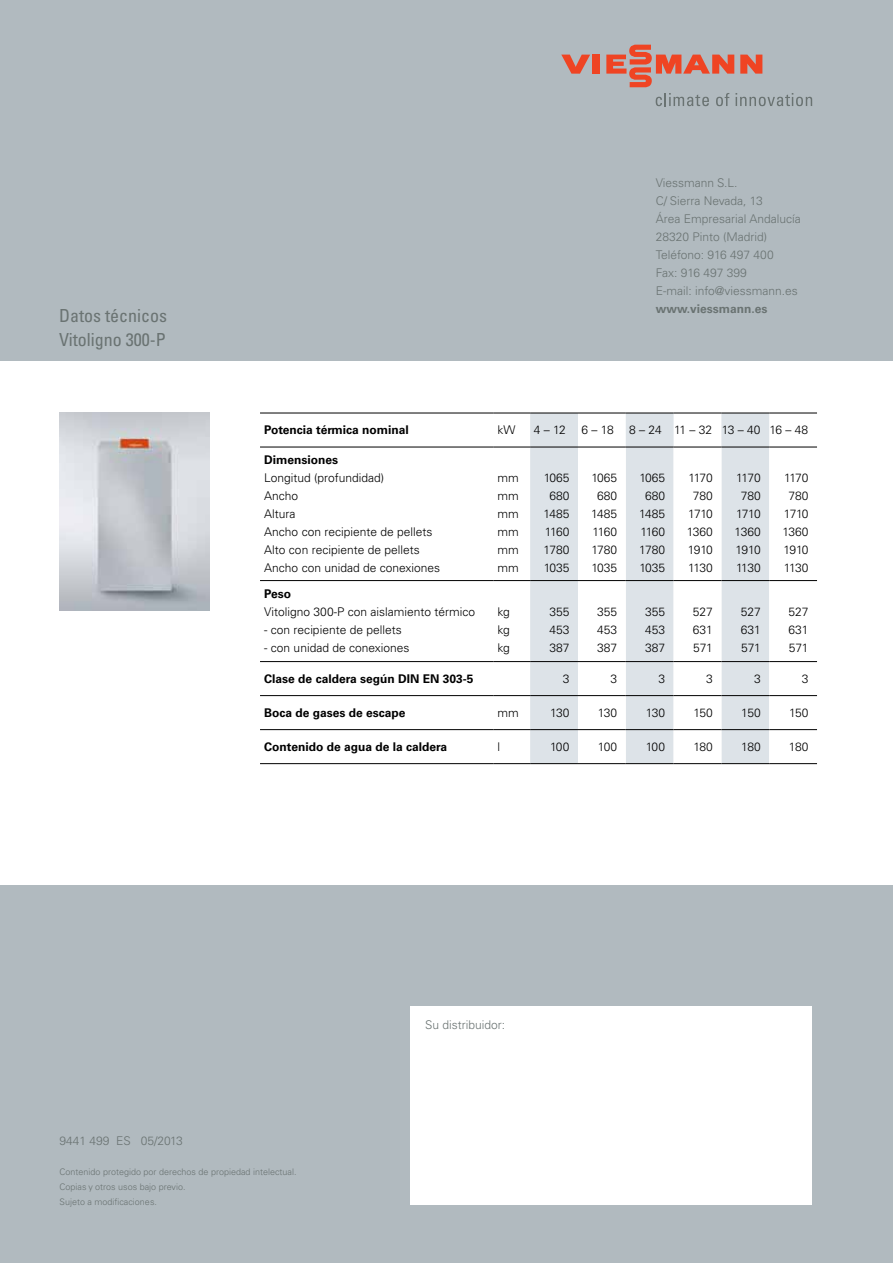
<style>
.page{position:relative;width:893px;height:1263px;background:#b1babf}
.page>*{position:absolute;margin:0;border:0;box-sizing:border-box;transform-origin:0 0}
.t1{font:condensed 18px/24px "Univers LTCYR 57";color:#6a7372}
.t2{font:300 12px/18px "Univers LTCYR 45";color:#000;text-align:justify}
.t3{font:300 12px/18px "Univers LTCYR 45";color:#6a7372}
.t4{font:700 12px "Univers LTCYR 65";color:#000}
.t5{font:300 12px/18px "Univers LTCYR 45";letter-spacing:-.05em;color:#000;text-align:center}
.t6{font:700 12px "Univers LTCYR 65";color:#6a7372}
.t7{font:300 9px/15px "Univers LTCYR 45";color:#6a7372}
</style>
<div class="page">
<div style="left:0;top:361px;width:893px;height:523px;background:#fff"></div>
<div style="left:411px;top:1007px;width:401px;height:198px;background:#fff"></div>
<img style="left:60px;top:413px;width:150px;height:198px">
<div style="left:593px;top:55px;width:7px;height:19px;background:#ef4423"></div>
<svg style="left:561px;top:55px;width:29px;height:19px"></svg>
<svg style="left:606px;top:45px;width:206px;height:61px"></svg>
<svg style="left:530px;top:414px;width:239px;height:349px;background:#e0e5e9"></svg>
<svg style="left:578px;top:448px;width:239px;height:315px"></svg>
<hr style="left:260px;top:413px;width:233px;height:1px;background:#000">
<hr style="left:493px;top:413px;width:37px;height:1px;background:#000">
<hr style="left:530px;top:413px;width:48px;height:1px;background:#000">
<hr style="left:578px;top:413px;width:48px;height:1px;background:#000">
<hr style="left:626px;top:413px;width:48px;height:1px;background:#000">
<hr style="left:674px;top:413px;width:47px;height:1px;background:#000">
<hr style="left:721px;top:413px;width:48px;height:1px;background:#000">
<hr style="left:769px;top:413px;width:48px;height:1px;background:#000">
<hr style="left:260px;top:447px;width:233px;height:1px;background:#000">
<hr style="left:493px;top:447px;width:37px;height:1px;background:#000">
<hr style="left:530px;top:447px;width:48px;height:1px;background:#000">
<hr style="left:578px;top:447px;width:48px;height:1px;background:#000">
<hr style="left:626px;top:447px;width:48px;height:1px;background:#000">
<hr style="left:674px;top:447px;width:47px;height:1px;background:#000">
<hr style="left:721px;top:447px;width:48px;height:1px;background:#000">
<hr style="left:769px;top:447px;width:48px;height:1px;background:#000">
<hr style="left:260px;top:580px;width:233px;height:1px;background:#000">
<hr style="left:493px;top:580px;width:37px;height:1px;background:#000">
<hr style="left:530px;top:580px;width:48px;height:1px;background:#000">
<hr style="left:578px;top:580px;width:48px;height:1px;background:#000">
<hr style="left:626px;top:580px;width:48px;height:1px;background:#000">
<hr style="left:674px;top:580px;width:47px;height:1px;background:#000">
<hr style="left:721px;top:580px;width:48px;height:1px;background:#000">
<hr style="left:769px;top:580px;width:48px;height:1px;background:#000">
<hr style="left:260px;top:661px;width:233px;height:1px;background:#000">
<hr style="left:493px;top:661px;width:37px;height:1px;background:#000">
<hr style="left:530px;top:661px;width:48px;height:1px;background:#000">
<hr style="left:578px;top:661px;width:48px;height:1px;background:#000">
<hr style="left:626px;top:661px;width:48px;height:1px;background:#000">
<hr style="left:674px;top:661px;width:47px;height:1px;background:#000">
<hr style="left:721px;top:661px;width:48px;height:1px;background:#000">
<hr style="left:769px;top:661px;width:48px;height:1px;background:#000">
<hr style="left:260px;top:695px;width:233px;height:1px;background:#000">
<hr style="left:493px;top:695px;width:37px;height:1px;background:#000">
<hr style="left:530px;top:695px;width:48px;height:1px;background:#000">
<hr style="left:578px;top:695px;width:48px;height:1px;background:#000">
<hr style="left:626px;top:695px;width:48px;height:1px;background:#000">
<hr style="left:674px;top:695px;width:47px;height:1px;background:#000">
<hr style="left:721px;top:695px;width:48px;height:1px;background:#000">
<hr style="left:769px;top:695px;width:48px;height:1px;background:#000">
<hr style="left:260px;top:729px;width:233px;height:1px;background:#000">
<hr style="left:493px;top:729px;width:37px;height:1px;background:#000">
<hr style="left:530px;top:729px;width:48px;height:1px;background:#000">
<hr style="left:578px;top:729px;width:48px;height:1px;background:#000">
<hr style="left:626px;top:729px;width:48px;height:1px;background:#000">
<hr style="left:674px;top:729px;width:47px;height:1px;background:#000">
<hr style="left:721px;top:729px;width:48px;height:1px;background:#000">
<hr style="left:769px;top:729px;width:48px;height:1px;background:#000">
<hr style="left:260px;top:763px;width:233px;height:1px;background:#000">
<hr style="left:493px;top:763px;width:37px;height:1px;background:#000">
<hr style="left:530px;top:763px;width:48px;height:1px;background:#000">
<hr style="left:578px;top:763px;width:48px;height:1px;background:#000">
<hr style="left:626px;top:763px;width:48px;height:1px;background:#000">
<hr style="left:674px;top:763px;width:47px;height:1px;background:#000">
<hr style="left:721px;top:763px;width:48px;height:1px;background:#000">
<hr style="left:769px;top:763px;width:48px;height:1px;background:#000">
<h1 class="t1" style="left:59px;top:303px;width:109px">Datos técnicos<br>Vitoligno 300-P</h1>
<p class="t3" style="left:656px;top:174px;width:147px">Viessmann S.L.<br>C/ Sierra Nevada, 13<br>Área Empresarial Andalucía<br>28320 Pinto (Madrid)<br>Teléfono: 916 497 400<br>Fax: 916 497 399<br>E-mail: info@viessmann.es</p>
<p class="t6" style="left:656px;top:301px;width:113px">www.viessmann.es</p>
<p class="t4" style="left:264px;top:422px;width:146px">Potencia térmica nominal</p>
<p class="t2" style="left:497px;top:421px;width:19px">kW</p>
<p class="t2" style="left:534px;top:421px;width:34px">4 – 12</p>
<p class="t2" style="left:581px;top:421px;width:34px">6 – 18</p>
<p class="t2" style="left:629px;top:421px;width:181px">8 – 24 11 – 32 13 – 40 16 – 48</p>
<p class="t4" style="left:264px;top:451px;width:76px">Dimensiones</p>
<p class="t2" style="left:264px;top:469px;width:177px;text-align:left">Longitud (profundidad)<br>Ancho<br>Altura<br>Ancho con recipiente de pellets<br>Alto con recipiente de pellets<br>Ancho con unidad de conexiones</p>
<p class="t2" style="left:498px;top:469px;width:23px">mm mm mm mm mm mm</p>
<p class="t2" style="left:543px;top:469px;width:28px;text-align:center">1065<br>680<br>1485<br>1160<br>1780<br>1035</p>
<p class="t2" style="left:591px;top:469px;width:28px;text-align:center">1065<br>680<br>1485<br>1160<br>1780<br>1035</p>
<p class="t2" style="left:639px;top:469px;width:28px;text-align:center">1065<br>680<br>1485<br>1160<br>1780<br>1035</p>
<p class="t5" style="left:687px;top:469px;width:28px">1170<br>780<br>1710<br>1360<br>1910<br>1130</p>
<p class="t5" style="left:735px;top:469px;width:28px">1170<br>780<br>1710<br>1360<br>1910<br>1130</p>
<p class="t5" style="left:782px;top:469px;width:28px">1170<br>780<br>1710<br>1360<br>1910<br>1130</p>
<p class="t4" style="left:264px;top:586px;width:28px">Peso</p>
<p class="t2" style="left:264px;top:603px;width:212px">Vitoligno 300-P con aislamiento térmico</p>
<p class="t2" style="left:264px;top:621px;width:139px">- con recipiente de pellets</p>
<p class="t2" style="left:264px;top:639px;width:147px">- con unidad de conexiones</p>
<p class="t2" style="left:498px;top:603px;width:14px">kg kg kg</p>
<p class="t2" style="left:549px;top:603px;width:22px">355<br>453<br>387</p>
<p class="t2" style="left:597px;top:603px;width:22px">355<br>453<br>387</p>
<p class="t2" style="left:645px;top:603px;width:22px">355<br>453<br>387</p>
<p class="t2" style="left:693px;top:603px;width:22px">527<br>631<br>571</p>
<p class="t2" style="left:741px;top:603px;width:22px">527<br>631<br>571</p>
<p class="t2" style="left:788px;top:603px;width:22px">527<br>631<br>571</p>
<p class="t4" style="left:264px;top:670px;width:211px">Clase de caldera según DIN EN 303-5</p>
<p class="t2" style="left:563px;top:669px;width:8px">3</p>
<p class="t2" style="left:611px;top:669px;width:8px">3</p>
<p class="t2" style="left:658px;top:669px;width:8px">3</p>
<p class="t2" style="left:706px;top:669px;width:8px">3</p>
<p class="t2" style="left:754px;top:669px;width:8px">3</p>
<p class="t2" style="left:802px;top:669px;width:8px">3</p>
<p class="t4" style="left:264px;top:704px;width:143px">Boca de gases de escape</p>
<p class="t2" style="left:498px;top:703px;width:23px">mm</p>
<p class="t2" style="left:550px;top:703px;width:21px">130</p>
<p class="t2" style="left:598px;top:703px;width:21px">130</p>
<p class="t2" style="left:646px;top:703px;width:21px">130</p>
<p class="t2" style="left:693px;top:703px;width:21px">150</p>
<p class="t2" style="left:741px;top:703px;width:21px">150</p>
<p class="t2" style="left:789px;top:703px;width:21px">150</p>
<p class="t4" style="left:264px;top:738px;width:184px">Contenido de agua de la caldera</p>
<p class="t2" style="left:498px;top:737px;width:4px">l</p>
<p class="t2" style="left:550px;top:737px;width:21px">100</p>
<p class="t2" style="left:598px;top:737px;width:21px">100</p>
<p class="t2" style="left:646px;top:737px;width:21px">100</p>
<p class="t2" style="left:693px;top:737px;width:21px">180</p>
<p class="t2" style="left:741px;top:737px;width:21px">180</p>
<p class="t2" style="left:789px;top:737px;width:21px">180</p>
<p class="t3" style="left:425px;top:1016px;width:82px">Su distribuidor:</p>
<p class="t3" style="left:60px;top:1131px;width:125px">9441 499 ES 05/2013</p>
<p class="t7" style="left:60px;top:1164px;width:239px">Contenido protegido por derechos de propiedad intelectual.<br>Copias y otros usos bajo previo.<br>Sujeto a modificaciones.</p>
</div>
